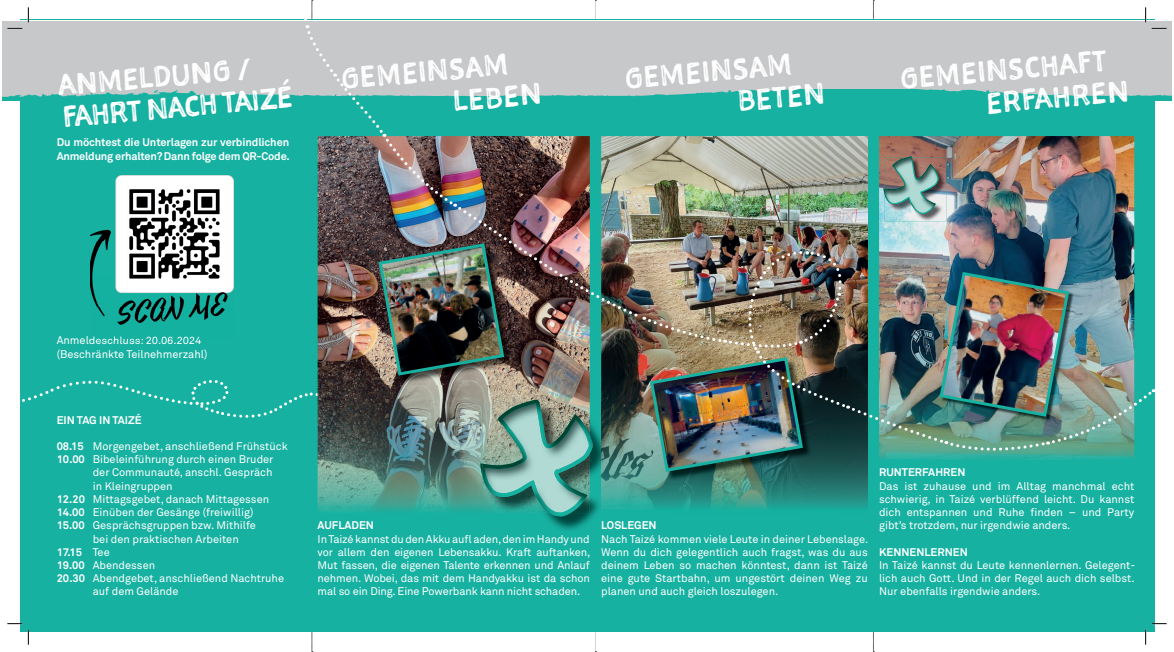
<style>
.page{position:relative;width:1174px;height:652px;background:#fff}
.page>*{position:absolute;margin:0;border:0;box-sizing:border-box;transform-origin:0 0}
.t1{font:28px/32px "Sketchnote Square";color:#fff}
.t2{font:11px/13.2px "Akkurat";color:#fff;text-align:justify}
.t3{font:700 11px/13.2px "Akkurat";letter-spacing:-.01em;color:#fff}
.s1{font-weight:700}
.s2{font-weight:400}
</style>
<div class="page">
<img style="left:7px;top:0;width:1165px;height:652px">
<h1 class="t1" style="left:57px;top:69px;width:234px;rotate:-5deg">ANMELDUNG /<br>FAHRT NACH TAIZÉ</h1>
<p class="t3" style="left:57px;top:136px;width:234px">Du möchtest die Unterlagen zur verbindlichen<br>Anmeldung erhalten? Dann folge dem QR-Code.</p>
<h1 class="t1" style="left:449px;top:53px;width:90px;text-indent:-109px;rotate:-5deg">GEMEINSAM<br>LEBEN</h1>
<h1 class="t1" style="left:733px;top:53px;width:90px;text-indent:-110px;rotate:-5deg">GEMEINSAM<br>BETEN</h1>
<h1 class="t1" style="left:982px;top:55px;width:145px;text-indent:-83px;rotate:-5deg">GEMEINSCHAFT<br>ERFAHREN</h1>
<p class="t2" style="left:57px;top:334px;width:152px">Anmeldeschluss: 20.06.2024 (Beschränkte Teilnehmerzahl)</p>
<p class="t3" style="left:57px;top:413px;width:87px">EIN TAG IN TAIZÉ</p>
<p class="t2" style="left:57px;top:440px;width:232px"><span class="s1">08.15</span> Morgengebet, anschließend Frühstück<br><span class="s1">10.00</span> Bibeleinführung durch einen Bruder</p>
<p class="t2" style="left:93px;top:466px;width:181px">der Communauté, anschl. Gespräch</p>
<p class="t2" style="left:93px;top:480px;width:81px">in Kleingruppen</p>
<p class="t2" style="left:57px;top:493px;width:214px"><span class="s1">12.20</span> Mittagsgebet, danach Mittagessen</p>
<p class="t2" style="left:57px;top:506px;width:198px"><span class="s1">14.00</span> Einüben der Gesänge (freiwillig)</p>
<p class="t2" style="left:57px;top:519px;width:201px"><span class="s1">15.00</span> Gesprächsgruppen bzw. Mithilfe</p>
<p class="t2" style="left:93px;top:532px;width:148px">bei den praktischen Arbeiten</p>
<p class="t3" style="left:57px;top:545px;width:55px">17.15 <span class="s2">Tee</span></p>
<p class="t2" style="left:57px;top:559px;width:100px"><span class="s1">19.00</span> Abendessen</p>
<p class="t2" style="left:57px;top:572px;width:229px"><span class="s1">20.30</span> Abendgebet, anschließend Nachtruhe</p>
<p class="t2" style="left:93px;top:585px;width:87px">auf dem Gelände</p>
<p class="t3" style="left:317px;top:519px;width:58px">AUFLADEN</p>
<p class="t2" style="left:317px;top:532px;width:274px">In Taizé kannst du den Akku aufl aden, den im Handy und vor allem den eigenen Lebensakku. Kraft auftanken, Mut fassen, die eigenen Talente erkennen und Anlauf nehmen. Wobei, das mit dem Handyakku ist da schon mal so ein Ding. Eine Powerbank kann nicht schaden.</p>
<p class="t3" style="left:601px;top:519px;width:57px">LOSLEGEN</p>
<p class="t2" style="left:601px;top:532px;width:269px">Nach Taizé kommen viele Leute in deiner Lebenslage.<br>Wenn du dich gelegentlich auch fragst, was du aus deinem Leben so machen könntest, dann ist Taizé eine gute Startbahn, um ungestört deinen Weg zu planen und auch gleich loszulegen.</p>
<p class="t3" style="left:879px;top:466px;width:88px">RUNTERFAHREN</p>
<p class="t2" style="left:879px;top:480px;width:257px">Das ist zuhause und im Alltag manchmal echt schwierig, in Taizé verblüffend leicht. Du kannst dich entspannen und Ruhe finden – und Party gibt’s trotzdem, nur irgendwie anders.</p>
<p class="t3" style="left:879px;top:545px;width:90px">KENNENLERNEN</p>
<p class="t2" style="left:879px;top:559px;width:258px">In Taizé kannst du Leute kennenlernen. Gelegent&shy;lich auch Gott. Und in der Regel auch dich selbst.<br>Nur ebenfalls irgendwie anders.</p>
</div>
